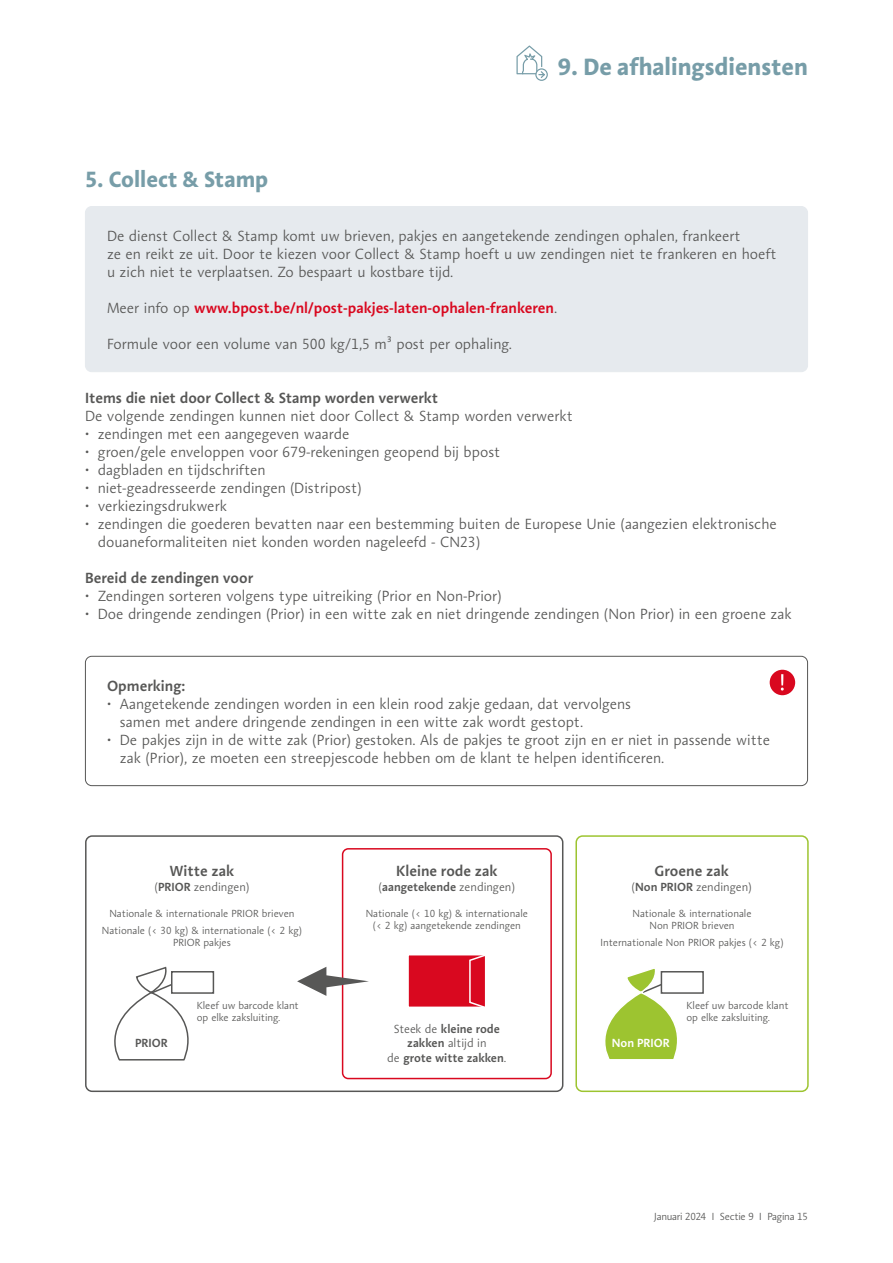
<style>
.page{position:relative;width:893px;height:1263px;background:#fff}
.page>*{position:absolute;margin:0;border:0;box-sizing:border-box;transform-origin:0 0}
.t1{font:700 24px "Aroma No 2 LT Pro";color:#779da8}
.t2{font:700 22.5px "Aroma No 2 LT Pro";color:#779da8}
.t3{font:300 15px/18px "Aroma No 2 LT Pro";color:#575756}
.t4{font:600 15px "Aroma No 2 LT Pro";color:#575756}
.t5{font:600 15px "Aroma No 2 LT Pro";color:#d9081f}
.t6{font:600 12px/14.4px "Aroma No 2 LT Pro";color:#575756;text-align:center}
.t7{font:300 12px "Aroma No 2 LT Pro";color:#575756}
.t8{font:600 12px "Aroma No 2 LT Pro";color:#fff}
.t9{font:300 10.5px/12.6px "Aroma No 2 LT Pro";color:#575756;text-align:center}
.t10{font:300 10.5px "Aroma No 2 LT Pro";letter-spacing:-.025em;color:#575756}
.s1{font-weight:300;color:#575756}
.s2{font-weight:600}
.s3{font-weight:300}
</style>
<div class="page">
<svg style="left:516px;top:45px;width:32px;height:36px"></svg>
<div style="left:85px;top:206px;width:722px;height:166px;background:#e6eaee;border-radius:6px"></div>
<div style="left:85px;top:206px;width:723px;height:166px;border:1px solid #e6eaee;border-radius:6px"></div>
<div style="left:770px;top:670px;width:25px;height:25px;background:#d9081f;border-radius:50%"></div>
<svg style="left:781px;top:674px;width:3px;height:16px"></svg>
<div style="left:85px;top:656px;width:723px;height:130px;border:1px solid #575756;border-radius:6px"></div>
<div style="left:85px;top:835px;width:478px;height:257px;border:2px solid #575756;border-radius:6px"></div>
<div style="left:575px;top:835px;width:234px;height:257px;border:2px solid #9dc430;border-radius:6px"></div>
<div style="left:342px;top:848px;width:210px;height:231px;border:2px solid #d9081f;border-radius:6px"></div>
<svg style="left:114px;top:968px;width:75px;height:93px"></svg>
<div style="left:171px;top:971px;width:43px;height:23px;background:#fff;border:2px solid #575756"></div>
<div style="left:661px;top:971px;width:43px;height:23px;background:#fff;border:2px solid #575756"></div>
<div style="left:407px;top:954px;width:79px;height:54px;background:#d9081f;border:2px solid #fff"></div>
<svg style="left:468px;top:954px;width:18px;height:54px"></svg>
<svg style="left:297px;top:967px;width:72px;height:29px"></svg>
<svg style="left:605px;top:969px;width:90px;height:90px"></svg>
<h1 class="t1" style="left:558px;top:51px;width:251px">9. De afhalingsdiensten</h1>
<h2 class="t2" style="left:85px;top:164px;width:185px">5. Collect &amp; Stamp</h2>
<p class="t3" style="left:107px;top:227px;width:671px">De dienst Collect &amp; Stamp komt uw brieven, pakjes en aangetekende zendingen ophalen, frankeert<br>ze en reikt ze uit. Door te kiezen voor Collect &amp; Stamp hoeft u uw zendingen niet te frankeren en hoeft u zich niet te verplaatsen. Zo bespaart u kostbare tijd.</p>
<p class="t5" style="left:107px;top:298px;width:452px"><span class="s1">Meer info op</span> www.bpost.be/nl/post-pakjes-laten-ophalen-frankeren<span class="s1">.</span></p>
<p class="t3" style="left:107px;top:335px;width:407px">Formule voor een volume van 500 kg/1,5 m³ post per ophaling.</p>
<p class="t4" style="left:85px;top:387px;width:355px">Items die niet door Collect &amp; Stamp worden verwerkt</p>
<p class="t3" style="left:85px;top:406px;width:489px">De volgende zendingen kunnen niet door Collect &amp; Stamp worden verwerkt</p>
<p class="t3" style="left:85px;top:424px;width:266px">• zendingen met een aangegeven waarde</p>
<p class="t3" style="left:85px;top:442px;width:417px">• groen/gele enveloppen voor 679-rekeningen geopend bij bpost</p>
<p class="t3" style="left:85px;top:460px;width:182px">• dagbladen en tijdschriften</p>
<p class="t3" style="left:85px;top:478px;width:278px">• niet-geadresseerde zendingen (Distripost)</p>
<p class="t3" style="left:85px;top:496px;width:143px">• verkiezingsdrukwerk</p>
<p class="t3" style="left:98px;top:514px;width:681px;text-indent:-13px">• zendingen die goederen bevatten naar een bestemming buiten de Europese Unie (aangezien elektronische douaneformaliteiten niet konden worden nageleefd - CN23)</p>
<p class="t4" style="left:85px;top:567px;width:170px">Bereid de zendingen voor</p>
<p class="t3" style="left:85px;top:586px;width:418px">• Zendingen sorteren volgens type uitreiking (Prior en Non-Prior)</p>
<p class="t3" style="left:85px;top:604px;width:708px">• Doe dringende zendingen (Prior) in een witte zak en niet dringende zendingen (Non Prior) in een groene zak</p>
<p class="t4" style="left:107px;top:676px;width:80px">Opmerking:</p>
<p class="t3" style="left:120px;top:694px;width:513px;text-indent:-13px">• Aangetekende zendingen worden in een klein rood zakje gedaan, dat vervolgens samen met andere dringende zendingen in een witte zak wordt gestopt.</p>
<p class="t3" style="left:120px;top:730px;width:652px;text-indent:-13px">• De pakjes zijn in de witte zak (Prior) gestoken. Als de pakjes te groot zijn en er niet in passende witte zak (Prior), ze moeten een streepjescode hebben om de klant te helpen identificeren.</p>
<p class="t4" style="left:170px;top:861px;width:66px">Witte zak</p>
<p class="t7" style="left:154px;top:879px;width:97px">(<span class="s2">PRIOR</span> zendingen)</p>
<p class="t9" style="left:102px;top:905px;width:202px;line-height:16.8px">Nationale &amp; internationale PRIOR brieven<br>Nationale (&lt; 30 kg) &amp; internationale (&lt; 2 kg)</p>
<p class="t9" style="left:173px;top:936px;width:59px">PRIOR pakjes</p>
<p class="t4" style="left:396px;top:861px;width:103px">Kleine rode zak</p>
<p class="t6" style="left:379px;top:879px;width:138px"><span class="s3">(</span>aangetekende <span class="s3">zendingen)</span></p>
<p class="t9" style="left:366px;top:907px;width:164px">Nationale (&lt; 10 kg) &amp; internationale (&lt; 2 kg) aangetekende zendingen</p>
<p class="t4" style="left:655px;top:861px;width:76px">Groene zak</p>
<p class="t7" style="left:631px;top:879px;width:122px">(<span class="s2">Non PRIOR</span> zendingen)</p>
<p class="t9" style="left:633px;top:907px;width:121px">Nationale &amp; internationale<br>Non PRIOR brieven</p>
<p class="t9" style="left:601px;top:936px;width:185px">Internationale Non PRIOR pakjes (&lt; 2 kg)</p>
<p class="t6" style="left:135px;top:1036px;width:34px">PRIOR</p>
<p class="t9" style="left:197px;top:999px;width:104px;text-align:left">Kleef uw barcode klant op elke zaksluiting.</p>
<p class="t9" style="left:686px;top:999px;width:104px;text-align:left">Kleef uw barcode klant op elke zaksluiting.</p>
<p class="t8" style="left:612px;top:1035px;width:59px">Non PRIOR</p>
<p class="t6" style="left:387px;top:1021px;width:121px"><span class="s3">Steek de</span> kleine rode zakken <span class="s3">altijd in<br>de</span> grote witte zakken<span class="s3">.</span></p>
<p class="t10" style="left:654px;top:1210px;width:155px">Januari 2024 I Sectie 9 I Pagina 15</p>
</div>
